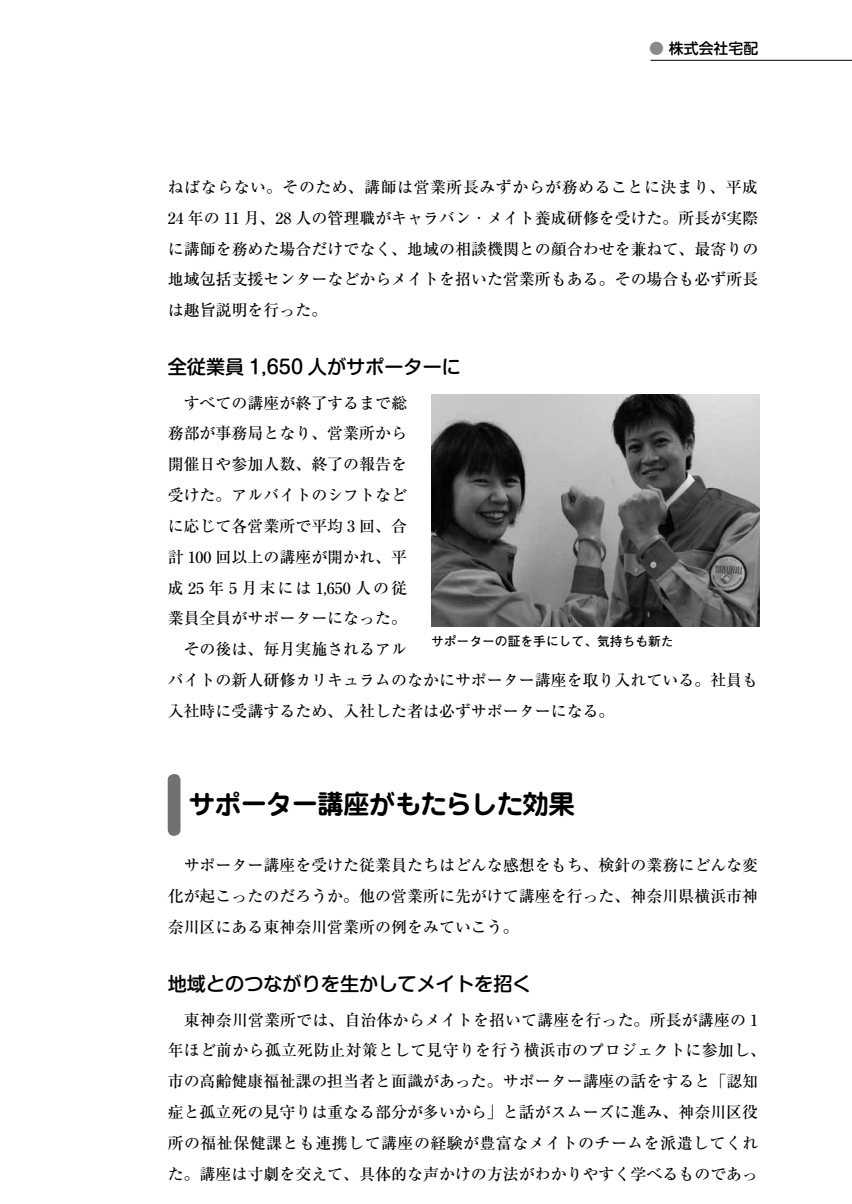
<style>
.page{position:relative;width:852px;height:1204px;background:#fff}
.page>*{position:absolute;margin:0;border:0;box-sizing:border-box;transform-origin:0 0}
.t1{font:700 26.55px "Jun 501";letter-spacing:-.035em;color:#000}
.t2{font:500 19.2px "Shin M Go";color:#000}
.t3{font:500 15.9px/30.8px "Ryumin";color:#000;text-align:justify}
.t4{font:500 14.85px "Shin M Go";color:#000}
.t5{font:700 12.75px "Futo Go B101";color:#000}
.s1{color:#898989}
</style>
<div class="page">
<hr style="left:650px;top:60px;width:201px;height:1px;background:#000">
<div style="left:168px;top:774px;width:12px;height:61px;background:#727171;border-radius:6px"></div>
<img style="left:431px;top:394px;width:327px;height:232px">
<p class="t4" style="left:648px;top:38px;width:111px"><span class="s1">●</span> 株式会社宅配</p>
<p class="t3" style="left:168px;top:171px;width:591px">ねばならない。そのため、講師は営業所長みずからが務めることに決まり、平成24 年の 11 月、28 人の管理職がキャラバン・メイト養成研修を受けた。所長が実際に講師を務めた場合だけでなく、地域の相談機関との顔合わせを兼ねて、最寄りの地域包括支援センターなどからメイトを招いた営業所もある。その場合も必ず所長は趣旨説明を行った。</p>
<p class="t2" style="left:168px;top:353px;width:295px">全従業員 1,650 人がサポーターに</p>
<p class="t3" style="left:168px;top:387px;width:591px;text-align:left">　すべての講座が終了するまで総<br>務部が事務局となり、営業所から<br>開催日や参加人数、終了の報告を<br>受けた。アルバイトのシフトなど<br>に応じて各営業所で平均 3 回、合<br>計 100 回以上の講座が開かれ、平<br>成 25 年 5 月末には 1,650 人の従<br>業員全員がサポーターになった。<br>　その後は、毎月実施されるアル<br>バイトの新人研修カリキュラムのなかにサポーター講座を取り入れている。社員も入社時に受講するため、入社した者は必ずサポーターになる。</p>
<p class="t5" style="left:431px;top:633px;width:244px">サポーターの証を手にして、気持ちも新た</p>
<h1 class="t1" style="left:189px;top:785px;width:387px">サポーター講座がもたらした効果</h1>
<p class="t3" style="left:168px;top:849px;width:591px">　サポーター講座を受けた従業員たちはどんな感想をもち、検針の業務にどんな変化が起こったのだろうか。他の営業所に先がけて講座を行った、神奈川県横浜市神奈川区にある東神奈川営業所の例をみていこう。</p>
<p class="t2" style="left:168px;top:969px;width:365px">地域とのつながりを生かしてメイトを招く</p>
<p class="t3" style="left:168px;top:1003px;width:599px;text-align:left">　東神奈川営業所では、自治体からメイトを招いて講座を行った。所長が講座の 1年ほど前から孤立死防止対策として見守りを行う横浜市のプロジェクトに参加し、市の高齢健康福祉課の担当者と面識があった。サポーター講座の話をすると「認知症と孤立死の見守りは重なる部分が多いから」と話がスムーズに進み、神奈川区役所の福祉保健課とも連携して講座の経験が豊富なメイトのチームを派遣してくれた。講座は寸劇を交えて、具体的な声かけの方法がわかりやすく学べるものであっ</p>
</div>
